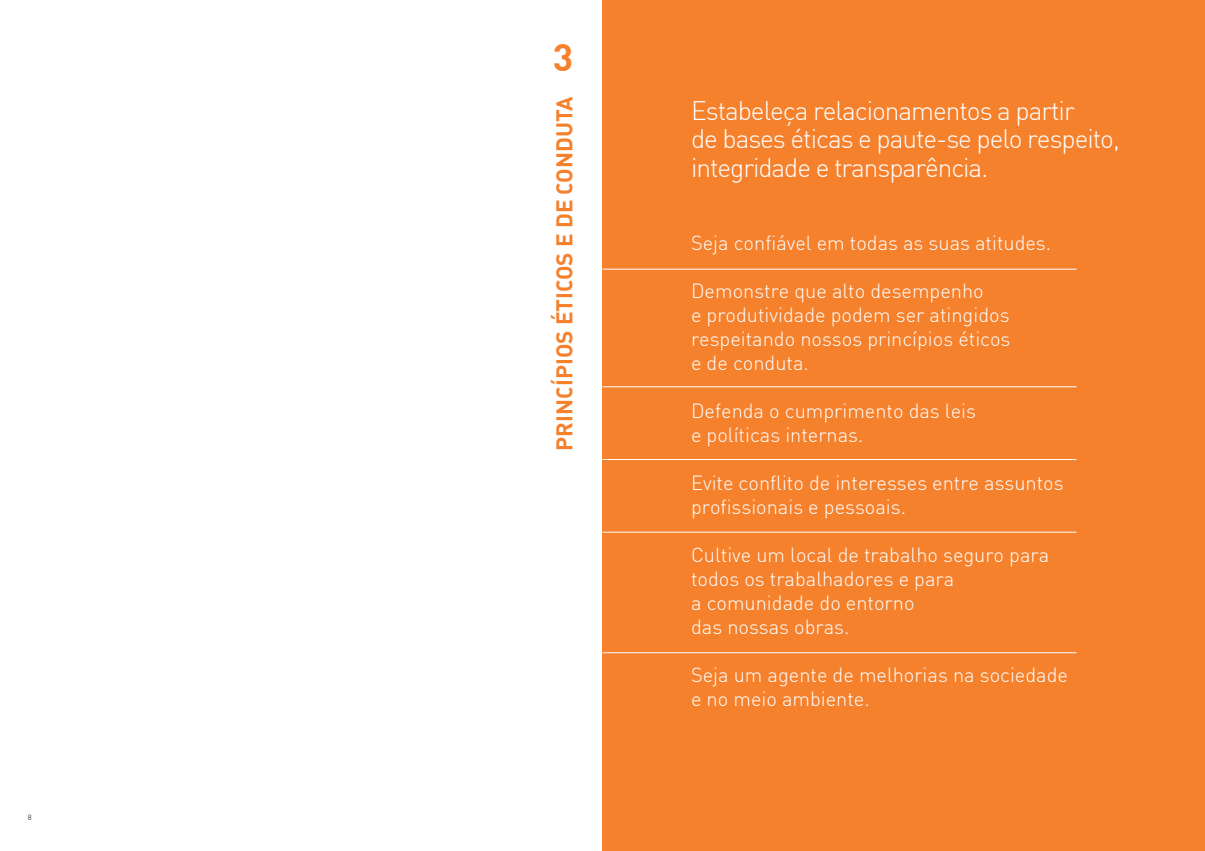
<style>
.page{position:relative;width:1205px;height:851px;background:#fff}
.page>*{position:absolute;margin:0;border:0;box-sizing:border-box;transform-origin:0 0}
.t1{font:37.5px "DIN Bold";color:#f5812d}
.t2{font:300 26.25px/28.8px "DIN";letter-spacing:-.04em;color:#fff}
.t3{font:22.5px "DIN Bold Alternate";color:#f5812d}
.t4{font:300 20px/24px "DIN";color:#fff}
.t5{font:300 7.5px "DIN";color:#000}
</style>
<div class="page">
<div style="left:602px;top:0;width:603px;height:850px;background:#f5812d"></div>
<hr style="left:602px;top:269px;width:474px;height:1px;background:#fff">
<hr style="left:602px;top:386px;width:474px;height:1px;background:#fff">
<hr style="left:602px;top:459px;width:474px;height:1px;background:#fff">
<hr style="left:602px;top:531px;width:474px;height:1px;background:#fff">
<hr style="left:602px;top:652px;width:474px;height:1px;background:#fff">
<p class="t5" style="left:28px;top:812px;width:5px">8</p>
<h1 class="t1" style="left:553px;top:33px;width:22px">3</h1>
<p class="t3" style="left:549px;top:450px;width:356px;rotate:-90deg">PRINCÍPIOS ÉTICOS E DE CONDUTA</p>
<h2 class="t2" style="left:691px;top:96px;width:430px">Estabeleça relacionamentos a partir<br>de bases éticas e paute-se pelo respeito, integridade e transparência.</h2>
<p class="t4" style="left:691px;top:231px;width:361px">Seja confiável em todas as suas atitudes.</p>
<p class="t4" style="left:691px;top:279px;width:321px">Demonstre que alto desempenho<br>e produtividade podem ser atingidos respeitando nossos princípios éticos e de conduta.</p>
<p class="t4" style="left:691px;top:399px;width:286px">Defenda o cumprimento das leis e políticas internas.</p>
<p class="t4" style="left:691px;top:471px;width:374px">Evite conflito de interesses entre assuntos profissionais e pessoais.</p>
<p class="t4" style="left:691px;top:543px;width:360px">Cultive um local de trabalho seguro para todos os trabalhadores e para<br>a comunidade do entorno<br>das nossas obras.</p>
<p class="t4" style="left:691px;top:663px;width:378px">Seja um agente de melhorias na sociedade e no meio ambiente.</p>
</div>
